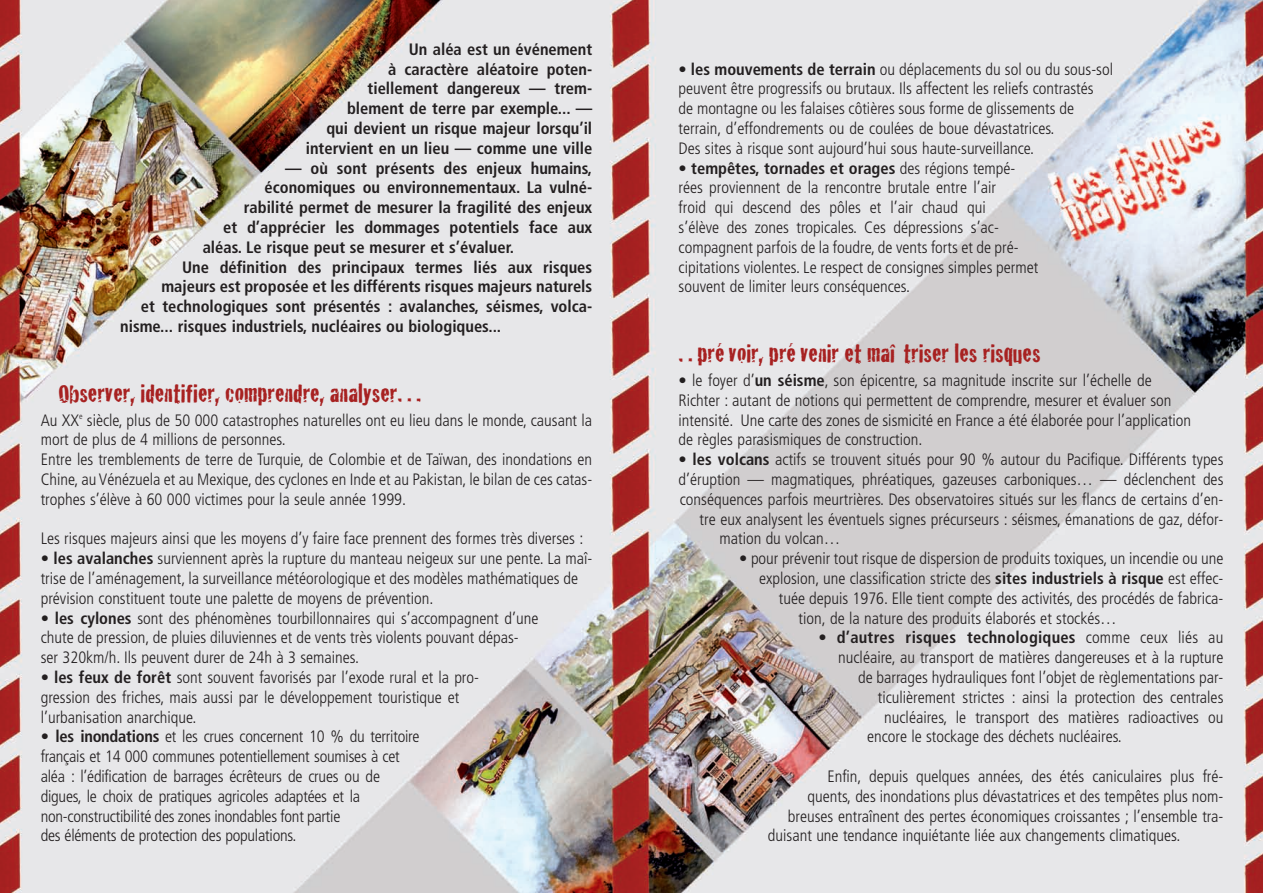
<style>
.page{position:relative;width:1263px;height:893px;background:#fff}
.page>*{position:absolute;margin:0;border:0;box-sizing:border-box;transform-origin:0 0}
.t1{font:27px "Cracked";color:#a72121}
.t2{font:300 condensed 16.5px/19.8px "Frutiger";color:#231f20}
.t3{font:700 condensed 16.5px/19.8px "Frutiger";color:#231f20;text-align:right}
.s1{font-weight:700}
.s2{font-weight:300}
</style>
<div class="page">
<img style="left:0;top:0;width:1263px;height:893px">
<p class="t3" style="left:306px;top:41px;width:288px">Un aléa est un événement<br>à caractère aléatoire poten-<br>tiellement dangereux — trem-<br>blement de terre par exemple... —<br>qui devient un risque majeur lorsqu’il intervient en un lieu — comme une ville</p>
<p class="t3" style="left:285px;top:159px;width:309px">— où sont présents des enjeux humains,</p>
<p class="t3" style="left:265px;top:179px;width:329px">économiques ou environnementaux. La vulné-</p>
<p class="t3" style="left:244px;top:199px;width:350px">rabilité permet de mesurer la fragilité des enjeux</p>
<p class="t3" style="left:223px;top:219px;width:370px">et d’apprécier les dommages potentiels face aux</p>
<p class="t3" style="left:203px;top:239px;width:313px">aléas. Le risque peut se mesurer et s’évaluer.</p>
<p class="t3" style="left:182px;top:258px;width:412px">Une définition des principaux termes liés aux risques</p>
<p class="t3" style="left:161px;top:278px;width:432px">majeurs est proposée et les différents risques majeurs naturels</p>
<p class="t3" style="left:141px;top:298px;width:453px">et technologiques sont présentés : avalanches, séismes, volca-</p>
<p class="t3" style="left:120px;top:318px;width:383px">nisme... risques industriels, nucléaires ou biologiques...</p>
<h1 class="t1" style="left:58px;top:372px;width:364px">Observer, identifier, comprendre, analyser…</h1>
<p class="t2" style="left:41px;top:411px;width:553px">Au XX<sup>e</sup> siècle, plus de 50 000 catastrophes naturelles ont eu lieu dans le monde, causant la mort de plus de 4 millions de personnes.<br>Entre les tremblements de terre de Turquie, de Colombie et de Taïwan, des inondations en Chine, au Vénézuela et au Mexique, des cyclones en Inde et au Pakistan, le bilan de ces catas&shy;trophes s’élève à 60 000 victimes pour la seule année 1999.</p>
<p class="t2" style="left:41px;top:530px;width:544px">Les risques majeurs ainsi que les moyens d’y faire face prennent des formes très diverses :</p>
<p class="t2" style="left:41px;top:550px;width:553px">• <span class="s1">les avalanches</span> surviennent après la rupture du manteau neigeux sur une pente. La maî&shy;trise de l’aménagement, la surveillance météorologique et des modèles mathématiques de prévision constituent toute une palette de moyens de prévention.</p>
<p class="t2" style="left:41px;top:609px;width:499px">• <span class="s1">les cylones</span> sont des phénomènes tourbillonnaires qui s’accompagnent d’une chute de pression, de pluies diluviennes et de vents très violents pouvant dépas&shy;ser 320km/h. Ils peuvent durer de 24h à 3 semaines.</p>
<p class="t2" style="left:41px;top:669px;width:440px">• <span class="s1">les feux de forêt</span> sont souvent favorisés par l’exode rural et la pro&shy;gression des friches, mais aussi par le développement touristique et l’urbanisation anarchique.</p>
<p class="t2" style="left:41px;top:728px;width:380px">• <span class="s1">les inondations</span> et les crues concernent 10 % du territoire français et 14 000 communes potentiellement soumises à cet aléa : l’édification de barrages écrêteurs de crues ou de digues, le choix de pratiques agricoles adaptées et la non-constructibilité des zones inondables font partie<br>des éléments de protection des populations.</p>
<p class="t2" style="left:679px;top:60px;width:436px">• <span class="s1">les mouvements de terrain</span> ou déplacements du sol ou du sous-sol peuvent être progressifs ou brutaux. Ils affectent les reliefs contrastés<br>de montagne ou les falaises côtières sous forme de glissements de terrain, d’effondrements ou de coulées de boue dévastatrices.<br>Des sites à risque sont aujourd’hui sous haute-surveillance.</p>
<p class="t2" style="left:679px;top:159px;width:361px">• <span class="s1">tempêtes, tornades et orages</span> des régions tempé&shy;rées proviennent de la rencontre brutale entre l’air<br>froid qui descend des pôles et l’air chaud qui<br>s’élève des zones tropicales. Ces dépressions s’ac&shy;compagnent parfois de la foudre, de vents forts et de pré&shy;cipitations violentes. Le respect de consignes simples permet souvent de limiter leurs conséquences.</p>
<h1 class="t1" style="left:678px;top:332px;width:364px">…prévoir, prévenir et maî triser les risques</h1>
<p class="t2" style="left:678px;top:372px;width:514px">• le foyer d’<span class="s1">un séisme</span>, son épicentre, sa magnitude inscrite sur l’échelle de Richter : autant de notions qui permettent de comprendre, mesurer et évaluer son intensité. Une carte des zones de sismicité en France a été élaborée pour l’application de règles parasismiques de construction.</p>
<p class="t2" style="left:678px;top:451px;width:546px">• <span class="s1">les volcans</span> actifs se trouvent situés pour 90 % autour du Pacifique. Différents types</p>
<p class="t2" style="left:678px;top:471px;width:546px">d’éruption — magmatiques, phréatiques, gazeuses carboniques… — déclenchent des</p>
<p class="t2" style="left:680px;top:491px;width:545px">conséquences parfois meurtrières. Des observatoires situés sur les flancs de certains d’en-</p>
<p class="t2" style="left:700px;top:510px;width:525px">tre eux analysent les éventuels signes précurseurs : séismes, émanations de gaz, défor-</p>
<p class="t2" style="left:719px;top:530px;width:122px">mation du volcan…</p>
<p class="t2" style="left:739px;top:550px;width:486px">• pour prévenir tout risque de dispersion de produits toxiques, un incendie ou une</p>
<p class="t2" style="left:759px;top:570px;width:466px">explosion, une classification stricte des <span class="s1">sites industriels à risque</span> est effec-</p>
<p class="t2" style="left:779px;top:590px;width:446px">tuée depuis 1976. Elle tient compte des activités, des procédés de fabrica-</p>
<p class="t2" style="left:799px;top:609px;width:320px">tion, de la nature des produits élaborés et stockés…</p>
<p class="t3" style="left:818px;top:629px;width:406px"><span class="s2">•</span> d’autres risques technologiques <span class="s2">comme ceux liés au</span></p>
<p class="t2" style="left:838px;top:649px;width:387px">nucléaire, au transport de matières dangereuses et à la rupture</p>
<p class="t2" style="left:858px;top:669px;width:367px">de barrages hydrauliques font l’objet de règlementations par-</p>
<p class="t2" style="left:878px;top:689px;width:347px">ticulièrement strictes : ainsi la protection des centrales</p>
<p class="t2" style="left:884px;top:708px;width:341px">nucléaires, le transport des matières radioactives ou</p>
<p class="t2" style="left:867px;top:728px;width:256px">encore le stockage des déchets nucléaires.</p>
<p class="t2" style="left:827px;top:768px;width:398px">Enfin, depuis quelques années, des étés caniculaires plus fré-</p>
<p class="t2" style="left:807px;top:788px;width:417px">quents, des inondations plus dévastatrices et des tempêtes plus nom-</p>
<p class="t2" style="left:788px;top:807px;width:437px">breuses entraînent des pertes économiques croissantes ; l’ensemble tra-</p>
<p class="t2" style="left:768px;top:827px;width:414px">duisant une tendance inquiétante liée aux changements climatiques.</p>
</div>
